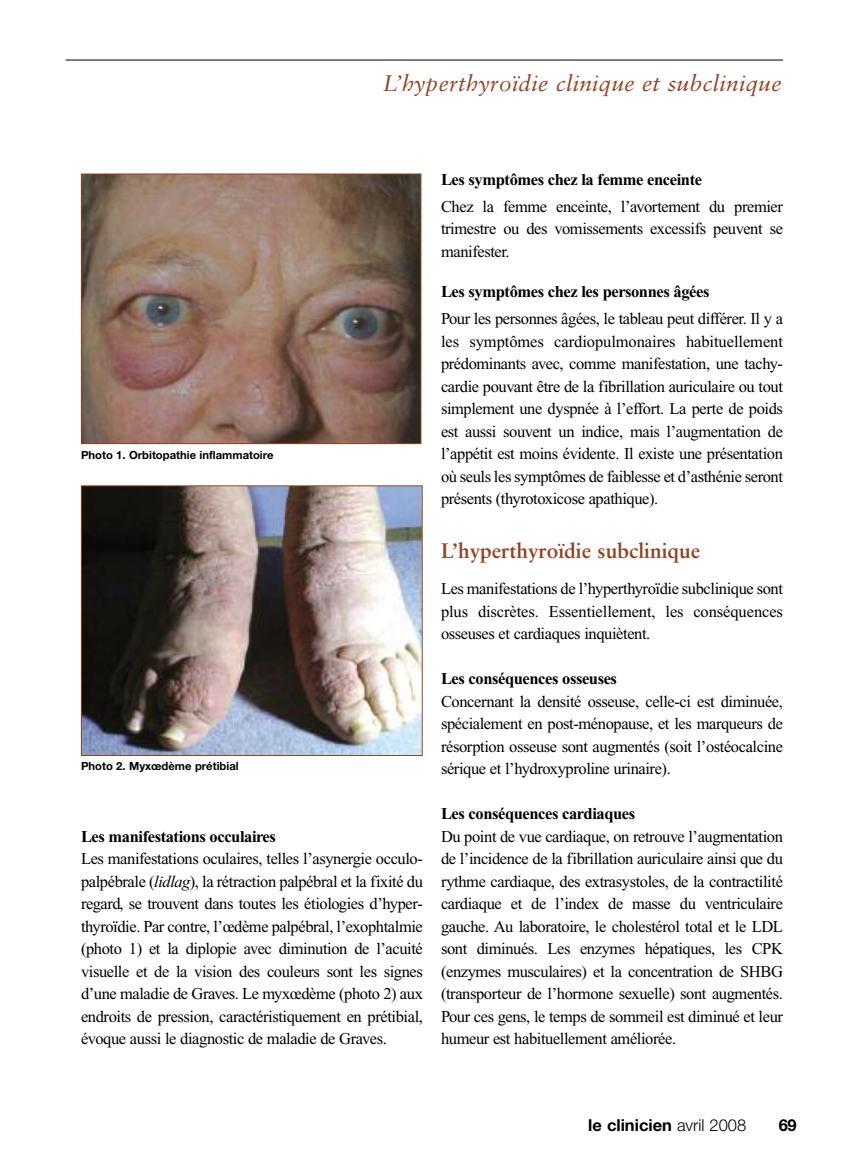
<style>
.page{position:relative;width:864px;height:1175px;background:#fff}
.page>*{position:absolute;margin:0;border:0;box-sizing:border-box;transform-origin:0 0}
.t1{font:22.5px "Sabon Italic Os F";letter-spacing:.015em;color:#904326}
.t2{font:700 21px "Sabon";color:#904326}
.t3{font:16.5px/22.5px "Times New Roman";letter-spacing:-.025em;color:#000;text-align:justify}
.t4{font:700 16.5px "Times New Roman";letter-spacing:-.025em;color:#000}
.t5{font:700 16.5px "Helvetica Neue";color:#000}
.t6{font:700 11.25px "Helvetica Neue";color:#000}
.s1{font-style:italic}
.s2{font-weight:300}
</style>
<div class="page">
<hr style="left:66px;top:60px;width:717px;height:1px;background:#000">
<img style="left:83px;top:176px;width:336px;height:266px">
<div style="left:81px;top:174px;width:340px;height:270px;border:1px solid #904326"></div>
<img style="left:83px;top:487px;width:338px;height:267px">
<div style="left:81px;top:485px;width:342px;height:271px;border:1px solid #904326"></div>
<h1 class="t1" style="left:383px;top:74px;width:400px">L’hyperthyroïdie clinique et subclinique</h1>
<p class="t6" style="left:81px;top:450px;width:194px">Photo 1. Orbitopathie inflammatoire</p>
<p class="t6" style="left:81px;top:762px;width:159px">Photo 2. Myxœdème prétibial</p>
<p class="t4" style="left:81px;top:831px;width:196px">Les manifestations occulaires</p>
<p class="t3" style="left:81px;top:849px;width:343px">Les manifestations oculaires, telles l’asynergie occulo&shy;palpébrale (<span class="s1">lidlag</span>), la rétraction palpébral et la fixité du regard, se trouvent dans toutes les étiologies d’hyper&shy;thyroïdie. Par contre, l’œdème palpébral, l’exophtalmie (photo 1) et la diplopie avec diminution de l’acuité visuelle et de la vision des couleurs sont les signes d’une maladie de Graves. Le myxœdème (photo 2) aux endroits de pression, caractéristiquement en prétibial, évoque aussi le diagnostic de maladie de Graves.</p>
<p class="t4" style="left:441px;top:174px;width:263px">Les symptômes chez la femme enceinte</p>
<p class="t3" style="left:441px;top:196px;width:343px">Chez la femme enceinte, l’avortement du premier trimestre ou des vomissements excessifs peuvent se manifester.</p>
<p class="t4" style="left:441px;top:286px;width:270px">Les symptômes chez les personnes âgées</p>
<p class="t3" style="left:441px;top:309px;width:343px">Pour les personnes âgées, le tableau peut différer. Il y a les symptômes cardiopulmonaires habituellement prédominants avec, comme manifestation, une tachy&shy;cardie pouvant être de la fibrillation auriculaire ou tout simplement une dyspnée à l’effort. La perte de poids est aussi souvent un indice, mais l’augmentation de l’appétit est moins évidente. Il existe une présentation où seuls les symptômes de faiblesse et d’asthénie seront présents (thyrotoxicose apathique).</p>
<p class="t2" style="left:441px;top:542px;width:261px">L’hyperthyroïdie subclinique</p>
<p class="t3" style="left:441px;top:579px;width:343px">Les manifestations de l’hyperthyroïdie subclinique sont plus discrètes. Essentiellement, les conséquences osseuses et cardiaques inquiètent.</p>
<p class="t4" style="left:441px;top:673px;width:178px">Les conséquences osseuses</p>
<p class="t3" style="left:441px;top:691px;width:343px">Concernant la densité osseuse, celle-ci est diminuée, spécialement en post-ménopause, et les marqueurs de résorption osseuse sont augmentés (soit l’ostéocalcine sérique et l’hydroxyproline urinaire).</p>
<p class="t4" style="left:441px;top:808px;width:196px">Les conséquences cardiaques</p>
<p class="t3" style="left:441px;top:826px;width:343px">Du point de vue cardiaque, on retrouve l’augmentation de l’incidence de la fibrillation auriculaire ainsi que du rythme cardiaque, des extrasystoles, de la contractilité cardiaque et de l’index de masse du ventriculaire gauche. Au laboratoire, le cholestérol total et le LDL sont diminués. Les enzymes hépatiques, les CPK (enzymes musculaires) et la concentration de SHBG (transporteur de l’hormone sexuelle) sont augmentés.<br>Pour ces gens, le temps de sommeil est diminué et leur humeur est habituellement améliorée.</p>
<p class="t5" style="left:588px;top:1119px;width:160px">le clinicien <span class="s2">avril 2008</span></p>
<p class="t5" style="left:779px;top:1119px;width:19px">69</p>
</div>
